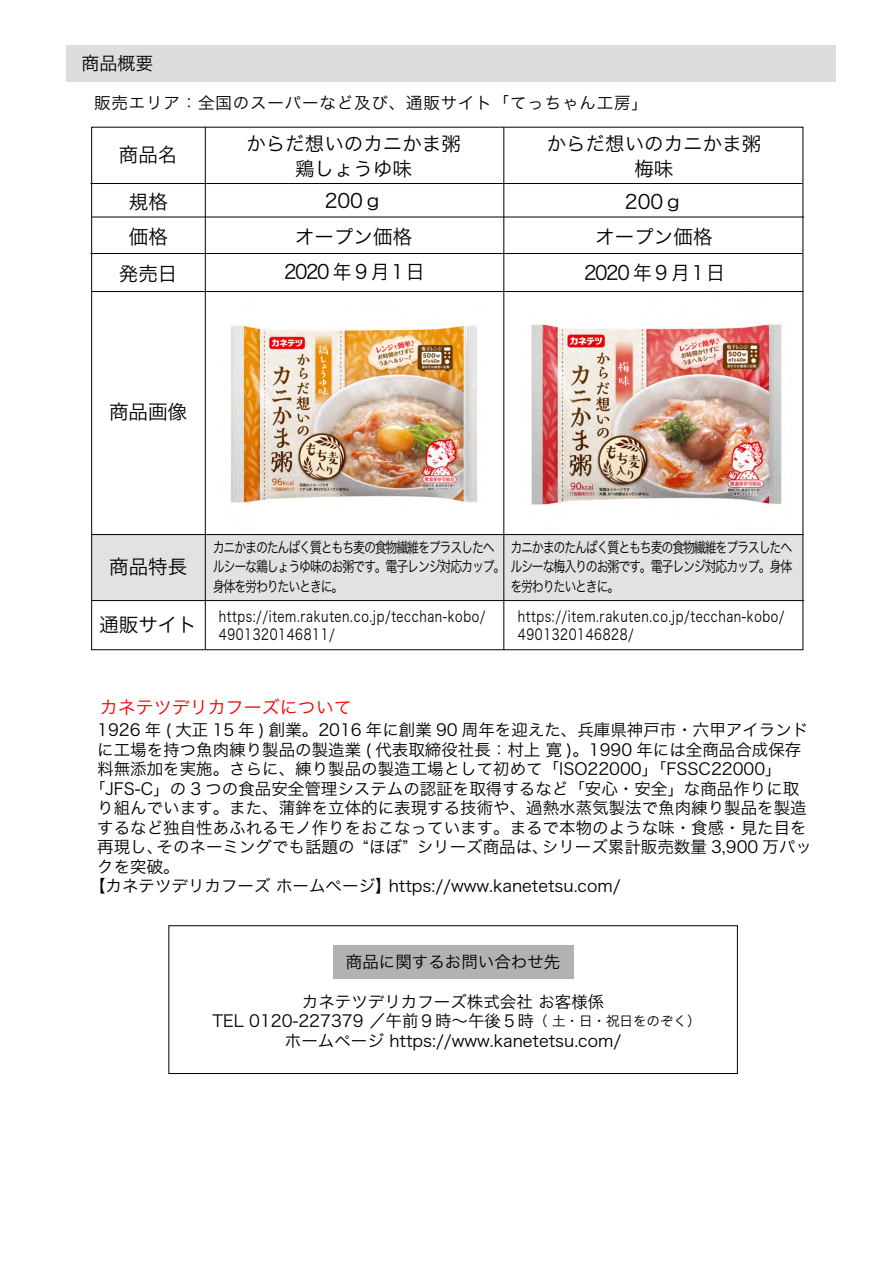
<style>
.page{position:relative;width:893px;height:1263px;background:#fff}
.page>*{position:absolute;margin:0;border:0;box-sizing:border-box;transform-origin:0 0}
.t1{font:19.5px/25.5px "Hira Kaku Pro N W3";color:#000;text-align:center}
.t2{font:18px "Hira Kaku Pro N W3";color:#f00}
.t3{font:18px "Hira Kaku Pro N W3";color:#000}
.t4{font:16.5px/19.5px "Hira Kaku Pro N W3";color:#000;text-align:center}
.t5{font:16.5px "Hira Kaku Pro N W3";letter-spacing:.05em;color:#000}
.t6{font:15px/19.5px "Hira Kaku Pro N W3";letter-spacing:-.1em;color:#000;scale:.8 1}
.t7{font:15px/18px "Hira Kaku Pro N W3";letter-spacing:.05em;color:#000;scale:.8 1}
.s1{font-size:13.5px}
</style>
<div class="page">
<div style="left:169px;top:925px;width:569px;height:149px;border:1px solid #000"></div>
<div style="left:333px;top:946px;width:240px;height:33px;background:#b2b2b2"></div>
<img style="left:531px;top:324px;width:251px;height:181px">
<img style="left:230px;top:325px;width:248px;height:178px">
<div style="left:66px;top:45px;width:770px;height:36px;background:#ddd"></div>
<div style="left:92px;top:534px;width:710px;height:66px;background:#e2e2e2"></div>
<hr style="left:503px;top:127px;width:1px;height:523px;background:#000">
<hr style="left:205px;top:127px;width:1px;height:522px;background:#000">
<hr style="left:90px;top:183px;width:712px;height:1px;background:#000">
<hr style="left:92px;top:534px;width:711px;height:1px;background:#000">
<hr style="left:92px;top:217px;width:712px;height:1px;background:#000">
<hr style="left:90px;top:253px;width:712px;height:1px;background:#000">
<hr style="left:91px;top:291px;width:712px;height:1px;background:#000">
<hr style="left:92px;top:600px;width:712px;height:1px;background:#000">
<p class="t3" style="left:82px;top:47px;width:73px">商品概要</p>
<p class="t5" style="left:94px;top:88px;width:555px">販売エリア：全国のスーパーなど及び、通販サイト「てっちゃん工房」</p>
<p class="t1" style="left:119px;top:141px;width:60px">商品名</p>
<p class="t1" style="left:246px;top:129px;width:216px">からだ想いのカニかま粥鶏しょうゆ味</p>
<p class="t1" style="left:129px;top:187px;width:40px">規格</p>
<p class="t1" style="left:325px;top:187px;width:59px">200ｇ</p>
<p class="t1" style="left:547px;top:129px;width:216px">からだ想いのカニかま粥梅味</p>
<p class="t1" style="left:625px;top:187px;width:59px">200ｇ</p>
<p class="t1" style="left:129px;top:222px;width:40px">価格</p>
<p class="t1" style="left:295px;top:222px;width:118px">オープン価格</p>
<p class="t1" style="left:595px;top:222px;width:118px">オープン価格</p>
<p class="t1" style="left:119px;top:259px;width:60px">発売日</p>
<p class="t1" style="left:284px;top:258px;width:142px">2020 年 9 月１日</p>
<p class="t1" style="left:584px;top:258px;width:142px">2020 年 9 月１日</p>
<p class="t1" style="left:110px;top:397px;width:79px;rotate:1deg">商品画像</p>
<p class="t1" style="left:109px;top:552px;width:79px">商品特長</p>
<p class="t1" style="left:99px;top:610px;width:99px">通販サイト</p>
<p class="t6" style="left:213px;top:536px;width:726px">カニかまのたんぱく質ともち麦の食物繊維をプラスしたヘ<br>ルシーな鶏しょうゆ味のお粥です。電子レンジ対応カップ。ルシーな梅入りのお粥です。電子レンジ対応カップ。身体身体を労わりたいときに。</p>
<p class="t6" style="left:510px;top:536px;width:354px">カニかまのたんぱく質ともち麦の食物繊維をプラスしたヘ</p>
<p class="t6" style="left:510px;top:575px;width:138px">を労わりたいときに。</p>
<p class="t7" style="left:219px;top:606px;width:335px">https://item.rakuten.co.jp/tecchan-kobo/<br>4901320146811/</p>
<p class="t7" style="left:518px;top:606px;width:335px">https://item.rakuten.co.jp/tecchan-kobo/</p>
<p class="t7" style="left:518px;top:624px;width:147px">4901320146828/</p>
<p class="t2" style="left:100px;top:692px;width:253px">カネテツデリカフーズについて</p>
<p class="t4" style="left:97px;top:719px;width:713px">1926 年 ( 大正 15 年 ) 創業。2016 年に創業 90 周年を迎えた、兵庫県神戸市・六甲アイランド</p>
<p class="t4" style="left:97px;top:738px;width:706px">に工場を持つ魚肉練り製品の製造業 ( 代表取締役社長：村上 寛 )。1990 年には全商品合成保存</p>
<p class="t4" style="left:97px;top:758px;width:686px">料無添加を実施。さらに、練り製品の製造工場として初めて「ISO22000」「FSSC22000」</p>
<p class="t4" style="left:89px;top:777px;width:712px">「JFS-C」の 3 つの食品安全管理システムの認証を取得するなど「安心・安全」な商品作りに取</p>
<p class="t4" style="left:97px;top:797px;width:711px">り組んでいます。また、蒲鉾を立体的に表現する技術や、過熱水蒸気製法で魚肉練り製品を製造</p>
<p class="t4" style="left:97px;top:816px;width:711px">するなど独自性あふれるモノ作りをおこなっています。まるで本物のような味・食感・見た目を</p>
<p class="t4" style="left:97px;top:836px;width:716px">再現し、そのネーミングでも話題の “ほぼ” シリーズ商品は、シリーズ累計販売数量 3,900 万パッ</p>
<p class="t4" style="left:97px;top:855px;width:84px">クを突破。</p>
<p class="t4" style="left:89px;top:875px;width:533px">【カネテツデリカフーズ ホームページ】https://www.kanetetsu.com/</p>
<p class="t4" style="left:346px;top:951px;width:216px">商品に関するお問い合わせ先</p>
<p class="t4" style="left:212px;top:990px;width:490px">カネテツデリカフーズ株式会社 お客様係<br>TEL 0120-227379 ／午前９時～午後５時<span class="s1">（ 土・日・祝日をのぞく）</span>ホームページ https://www.kanetetsu.com/</p>
</div>
